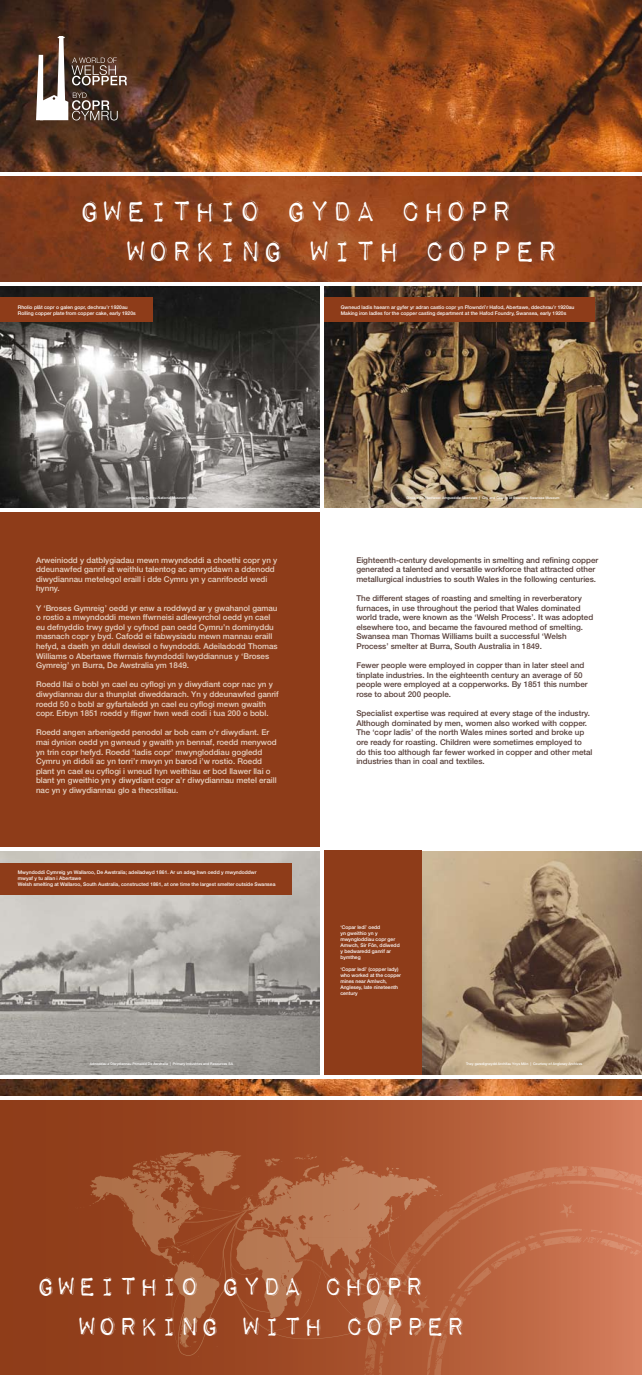
<style>
.page{position:relative;width:642px;height:1375px;background:#fff}
.page>*{position:absolute;margin:0;border:0;box-sizing:border-box;transform-origin:0 0}
.t1{font:38px/40px "Impact Label Reversed";color:#fff}
.t2{font:34px/40px "Impact Label Reversed";color:#fff}
.t3{font:500 8px/9.6px "Helvetica Neue LT";color:#e7d3c3}
.t4{font:500 8px/9.6px "Helvetica Neue LT";color:#573f39}
.t5{font:500 5px/6px "Helvetica Neue LT";color:#fff}
.t6{font:500 3.5px "Helvetica Neue LT";color:#fff}
</style>
<div class="page">
<img style="left:0;top:1px;width:641px;height:281px">
<img style="left:0;top:1079px;width:641px;height:17px">
<hr style="left:0;top:173px;width:641px;height:3px;background:#fff">
<svg style="left:36px;top:36px;width:91px;height:84px"></svg>
<svg style="left:0;top:1100px;width:641px;height:275px;background:#9e4b27"></svg>
<svg style="left:203px;top:1151px;width:19px;height:5px"></svg>
<div style="left:0;top:504px;width:321px;height:345px;background:#8e3c19"></div>
<img style="left:0;top:286px;width:641px;height:222px">
<hr style="left:0;top:508px;width:641px;height:3px;background:#fff">
<div style="left:0;top:297px;width:153px;height:25px;background:#8e3c19"></div>
<div style="left:323px;top:297px;width:271px;height:25px;background:#8e3c19"></div>
<img style="left:0;top:851px;width:320px;height:224px">
<img style="left:421px;top:851px;width:220px;height:224px">
<hr style="left:0;top:848px;width:641px;height:3px;background:#fff">
<div style="left:0;top:863px;width:291px;height:32px;background:#8e3c19"></div>
<div style="left:322px;top:850px;width:99px;height:227px;background:#8e3c19"></div>
<hr style="left:320px;top:283px;width:3px;height:793px;background:#fff">
<hr style="left:0;top:1075px;width:641px;height:3px;background:#fff">
<svg style="left:139px;top:1164px;width:502px;height:211px;background:#b3623e"></svg>
<h1 class="t1" style="left:125px;top:192px;width:436px;text-indent:-46px">Gweithio gyda chopr<br>Working with copper</h1>
<p class="t5" style="left:18px;top:304px;width:119px">Rholio plât copr o galen gopr, dechrau’r 1920au<br>Rolling copper plate from copper cake, early 1920s</p>
<p class="t5" style="left:340px;top:304px;width:235px">Gwneud ladis haearn ar gyfer yr adran castio copr yn Ffowndri’r Hafod, Abertawe, ddechrau’r 1920au<br>Making iron ladles for the copper casting department at the Hafod Foundry, Swansea, early 1920s</p>
<p class="t6" style="left:126px;top:496px;width:72px">Amgueddfa Cymru-National Museum Wales</p>
<p class="t6" style="left:406px;top:496px;width:154px">Dinas a Sir Abertawe: Amgueddfa Abertawe | City and County of Swansea: Swansea Museum</p>
<p class="t3" style="left:36px;top:555px;width:243px">Arweiniodd y datblygiadau mewn mwyndoddi a choethi copr yn y ddeunawfed ganrif at weithlu talentog ac amryddawn a ddenodd diwydiannau metelegol eraill i dde Cymru yn y canrifoedd wedi hynny.</p>
<p class="t3" style="left:36px;top:603px;width:243px">Y ‘Broses Gymreig’ oedd yr enw a roddwyd ar y gwahanol gamau o rostio a mwyndoddi mewn ffwrneisi adlewyrchol oedd yn cael eu defnyddio trwy gydol y cyfnod pan oedd Cymru’n dominyddu masnach copr y byd. Cafodd ei fabwysiadu mewn mannau eraill hefyd, a daeth yn ddull dewisol o fwyndoddi. Adeiladodd Thomas Williams o Abertawe ffwrnais fwyndoddi lwyddiannus y ‘Broses Gymreig’ yn Burra, De Awstralia ym 1849.</p>
<p class="t3" style="left:36px;top:680px;width:244px">Roedd llai o bobl yn cael eu cyflogi yn y diwydiant copr nac yn y diwydiannau dur a thunplat diweddarach. Yn y ddeunawfed ganrif roedd 50 o bobl ar gyfartaledd yn cael eu cyflogi mewn gwaith copr. Erbyn 1851 roedd y ffigwr hwn wedi codi i tua 200 o bobl.</p>
<p class="t3" style="left:36px;top:728px;width:242px">Roedd angen arbenigedd penodol ar bob cam o'r diwydiant. Er mai dynion oedd yn gwneud y gwaith yn bennaf, roedd menywod yn trin copr hefyd. Roedd ‘ladis copr’ mwyngloddiau gogledd Cymru yn didoli ac yn torri’r mwyn yn barod i’w rostio. Roedd plant yn cael eu cyflogi i wneud hyn weithiau er bod llawer llai o blant yn gweithio yn y diwydiant copr a’r diwydiannau metel eraill nac yn y diwydiannau glo a thecstiliau.</p>
<p class="t5" style="left:18px;top:869px;width:259px">Mwyndoddi Cymreig yn Wallaroo, De Awstralia; adeiladwyd 1861. Ar un adeg hwn oedd y mwyndoddwr<br>mwyaf y tu allan i Abertawe<br>Welsh smelting at Wallaroo, South Australia, constructed 1861, at one time the largest smelter outside Swansea</p>
<p class="t4" style="left:356px;top:555px;width:243px">Eighteenth-century developments in smelting and refining copper generated a talented and versatile workforce that attracted other metallurgical industries to south Wales in the following centuries.</p>
<p class="t4" style="left:356px;top:593px;width:238px">The different stages of roasting and smelting in reverberatory furnaces, in use throughout the period that Wales dominated world trade, were known as the ‘Welsh Process’. It was adopted elsewhere too, and became the favoured method of smelting.<br>Swansea man Thomas Williams built a successful ‘Welsh Process’ smelter at Burra, South Australia in 1849.</p>
<p class="t4" style="left:356px;top:660px;width:233px">Fewer people were employed in copper than in later steel and tinplate industries. In the eighteenth century an average of 50 people were employed at a copperworks. By 1851 this number rose to about 200 people.</p>
<p class="t4" style="left:356px;top:708px;width:237px">Specialist expertise was required at every stage of the industry.<br>Although dominated by men, women also worked with copper.<br>The ‘copr ladis’ of the north Wales mines sorted and broke up ore ready for roasting. Children were sometimes employed to do this too although far fewer worked in copper and other metal industries than in coal and textiles.</p>
<p class="t5" style="left:340px;top:924px;width:61px">‘Copar ledi’ oedd<br>yn gweithio yn y mwyngloddiau copr ger<br>Amwch, Sir Fôn, ddiwedd y bedwaredd ganrif ar bymtheg</p>
<p class="t5" style="left:340px;top:966px;width:62px">‘Copar ledi’ (copper lady) who worked at the copper mines near Amlwch,<br>Anglesey, late nineteenth century</p>
<p class="t6" style="left:90px;top:1061px;width:145px">Adnoddau a Diwydiannau Primaidd De Awstralia | Primary Industries and Resources SA</p>
<p class="t6" style="left:466px;top:1061px;width:118px">Trwy garedigrwydd Archifau Ynys Môn | Courtesy of Anglesey Archives</p>
<h2 class="t2" style="left:77px;top:1268px;width:390px;text-indent:-41px">Gweithio gyda chopr<br>Working with copper</h2>
</div>
